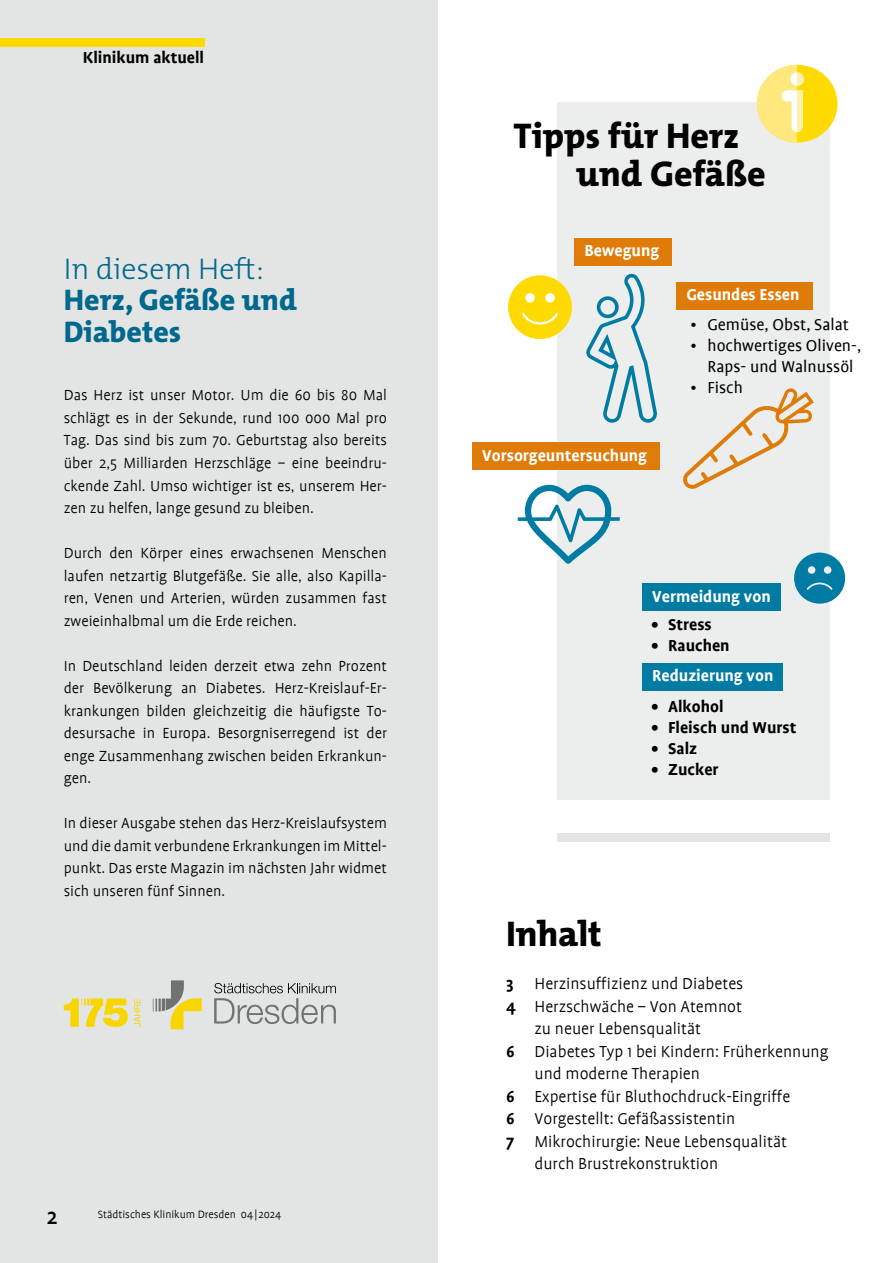
<style>
.page{position:relative;width:893px;height:1263px;background:#fff}
.page>*{position:absolute;margin:0;border:0;box-sizing:border-box;transform-origin:0 0}
.t1{font:800 36px/37.5px "The Mix B8";color:#000}
.t2{font:800 30px/31.5px "The Mix B8";color:#00688c}
.t3{font:300 30px "The Mix B3";color:#00688c}
.t4{font:500 24px "Profile";color:#000}
.t5{font:300 18px "Profile";color:#000}
.t6{font:700 18px "Profile";color:#fff}
.t7{font:700 18px "Profile";color:#000}
.t8{font:18px/21px "Profile";color:#000;text-align:center}
.t9{font:300 16.5px/22.5px "Profile";color:#000;text-align:justify}
.t10{font:300 12px "Profile";color:#000}
.s1{font-weight:700}
</style>
<div class="page">
<div style="left:557px;top:102px;width:272px;height:697px;background:#eceded"></div>
<div style="left:0;top:0;width:438px;height:1263px;background:#e3e4e4"></div>
<div style="left:557px;top:833px;width:272px;height:8px;background:#e3e4e4"></div>
<div style="left:757px;top:65px;width:80px;height:78px;background:#feda00;border-radius:50%"></div>
<svg style="left:757px;top:65px;width:47px;height:78px"></svg>
<div style="left:574px;top:238px;width:98px;height:28px;background:#df7c09"></div>
<div style="left:676px;top:282px;width:136px;height:27px;background:#df7c09"></div>
<div style="left:472px;top:442px;width:187px;height:28px;background:#df7c09"></div>
<svg style="left:214px;top:983px;width:122px;height:41px"></svg>
<svg style="left:153px;top:980px;width:49px;height:49px"></svg>
<svg style="left:134px;top:999px;width:7px;height:28px"></svg>
<svg style="left:64px;top:998px;width:64px;height:29px"></svg>
<div style="left:642px;top:583px;width:139px;height:28px;background:#007ba4"></div>
<div style="left:642px;top:663px;width:141px;height:28px;background:#007ba4"></div>
<div style="left:0;top:38px;width:204px;height:9px;background:#feda00"></div>
<svg style="left:508px;top:275px;width:64px;height:64px"></svg>
<svg style="left:794px;top:553px;width:51px;height:51px"></svg>
<svg style="left:586px;top:274px;width:71px;height:149px"></svg>
<svg style="left:683px;top:388px;width:131px;height:101px"></svg>
<svg style="left:518px;top:485px;width:102px;height:79px"></svg>
<p class="t7" style="left:83px;top:48px;width:123px">Klinikum aktuell</p>
<h2 class="t3" style="left:64px;top:253px;width:202px">In diesem Heft:</h2>
<h2 class="t2" style="left:64px;top:285px;width:235px">Herz, Gefäße und<br>Diabetes</h2>
<p class="t9" style="left:64px;top:384px;width:325px">Das Herz ist unser Motor. Um die 60 bis 80 Mal schlägt es in der Sekunde, rund 100 000 Mal pro Tag. Das sind bis zum 70. Geburtstag also bereits über 2,5 Milliarden Herzschläge – eine beeindru&shy;ckende Zahl. Umso wichtiger ist es, unserem Her&shy;zen zu helfen, lange gesund zu bleiben.</p>
<p class="t9" style="left:64px;top:542px;width:325px">Durch den Körper eines erwachsenen Menschen laufen netzartig Blutgefäße. Sie alle, also Kapilla&shy;ren, Venen und Arterien, würden zusammen fast zweieinhalbmal um die Erde reichen.</p>
<p class="t9" style="left:64px;top:654px;width:325px">In Deutschland leiden derzeit etwa zehn Prozent der Bevölkerung an Diabetes. Herz-Kreislauf-Er&shy;krankungen bilden gleichzeitig die häufigste To&shy;desursache in Europa. Besorgniserregend ist der enge Zusammenhang zwischen beiden Erkrankun&shy;gen.</p>
<p class="t9" style="left:64px;top:812px;width:325px">In dieser Ausgabe stehen das Herz-Kreislaufsystem und die damit verbundene Erkrankungen im Mittel&shy;punkt. Das erste Magazin im nächsten Jahr widmet sich unseren fünf Sinnen.</p>
<h3 class="t4" style="left:47px;top:1204px;width:12px">2</h3>
<p class="t10" style="left:98px;top:1208px;width:185px">Städtisches Klinikum Dresden 04|2024</p>
<h1 class="t1" style="left:576px;top:119px;width:191px;text-indent:-63px">Tipps für Herz und Gefäße</h1>
<p class="t6" style="left:584px;top:241px;width:76px">Bewegung</p>
<p class="t6" style="left:482px;top:445px;width:166px">Vorsorgeuntersuchung</p>
<p class="t6" style="left:686px;top:285px;width:115px">Gesundes Essen</p>
<p class="t8" style="left:690px;top:314px;width:160px">• Gemüse, Obst, Salat</p>
<p class="t8" style="left:690px;top:335px;width:172px">• hochwertiges Oliven-,<br>Raps- und Walnussöl</p>
<p class="t8" style="left:690px;top:377px;width:54px">• Fisch</p>
<p class="t6" style="left:652px;top:586px;width:120px">Vermeidung von</p>
<p class="t7" style="left:651px;top:615px;width:62px">• Stress</p>
<p class="t7" style="left:651px;top:636px;width:80px">• Rauchen</p>
<p class="t6" style="left:652px;top:666px;width:123px">Reduzierung von</p>
<p class="t7" style="left:651px;top:696px;width:74px">• Alkohol</p>
<p class="t7" style="left:651px;top:717px;width:147px">• Fleisch und Wurst</p>
<p class="t7" style="left:651px;top:738px;width:47px">• Salz</p>
<p class="t7" style="left:651px;top:759px;width:69px">• Zucker</p>
<h1 class="t1" style="left:506px;top:916px;width:97px">Inhalt</h1>
<p class="t5" style="left:506px;top:975px;width:239px"><span class="s1">3</span> Herzinsuffizienz und Diabetes</p>
<p class="t5" style="left:506px;top:997px;width:237px"><span class="s1">4</span> Herzschwäche – Von Atemnot</p>
<p class="t5" style="left:534px;top:1020px;width:168px">zu neuer Lebensqualität</p>
<p class="t5" style="left:506px;top:1042px;width:324px"><span class="s1">6</span> Diabetes Typ 1 bei Kindern: Früherkennung</p>
<p class="t5" style="left:534px;top:1065px;width:167px">und moderne Therapien</p>
<p class="t5" style="left:506px;top:1087px;width:286px"><span class="s1">6</span> Expertise für Bluthochdruck-Eingriffe</p>
<p class="t5" style="left:506px;top:1110px;width:231px"><span class="s1">6</span> Vorgestellt: Gefäßassistentin</p>
<p class="t5" style="left:506px;top:1132px;width:283px"><span class="s1">7</span> Mikrochirurgie: Neue Lebensqualität</p>
<p class="t5" style="left:534px;top:1155px;width:185px">durch Brustrekonstruktion</p>
</div>
